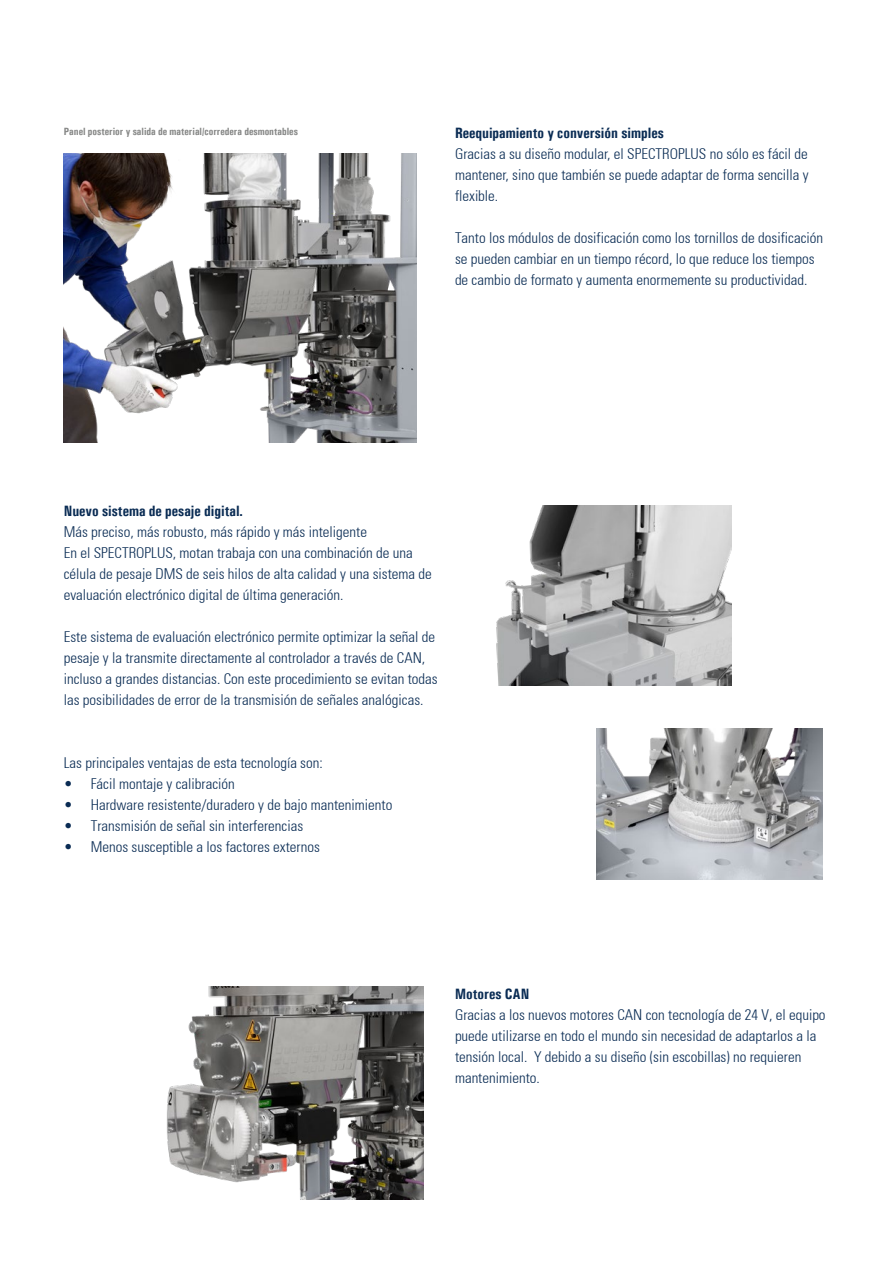
<style>
.page{position:relative;width:893px;height:1263px;background:#fff}
.page>*{position:absolute;margin:0;border:0;box-sizing:border-box;transform-origin:0 0}
.t1{font:300 condensed 15px/21px "Univers";color:#0a2c54}
.t2{font:700 15px "Univers Condensed";color:#0a2c54}
.t3{font:700 10.5px "Univers Condensed";color:#868786}
</style>
<div class="page">
<img style="left:596px;top:728px;width:227px;height:151px">
<img style="left:496px;top:505px;width:235px;height:181px">
<img style="left:167px;top:986px;width:257px;height:213px">
<img style="left:64px;top:153px;width:353px;height:289px">
<p class="t3" style="left:64px;top:125px;width:236px">Panel posterior y salida de material/corredera desmontables</p>
<p class="t2" style="left:455px;top:124px;width:210px">Reequipamiento y conversión simples</p>
<p class="t1" style="left:455px;top:143px;width:355px;text-align:justify">Gracias a su diseño modular, el SPECTROPLUS no sólo es fácil de mantener, sino que también se puede adaptar de forma sencilla y flexible.</p>
<p class="t1" style="left:455px;top:227px;width:370px">Tanto los módulos de dosificación como los tornillos de dosificación se pueden cambiar en un tiempo récord, lo que reduce los tiempos de cambio de formato y aumenta enormemente su productividad.</p>
<p class="t2" style="left:64px;top:502px;width:181px">Nuevo sistema de pesaje digital.</p>
<p class="t1" style="left:64px;top:521px;width:370px">Más preciso, más robusto, más rápido y más inteligente<br>En el SPECTROPLUS, motan trabaja con una combinación de una célula de pesaje DMS de seis hilos de alta calidad y una sistema de evaluación electrónico digital de última generación.</p>
<p class="t1" style="left:64px;top:626px;width:375px">Este sistema de evaluación electrónico permite optimizar la señal de pesaje y la transmite directamente al controlador a través de CAN, incluso a grandes distancias. Con este procedimiento se evitan todas las posibilidades de error de la transmisión de señales analógicas.</p>
<p class="t1" style="left:64px;top:752px;width:261px">Las principales ventajas de esta tecnología son:</p>
<p class="t1" style="left:64px;top:773px;width:173px">• Fácil montaje y calibración</p>
<p class="t1" style="left:64px;top:794px;width:330px">• Hardware resistente/duradero y de bajo mantenimiento</p>
<p class="t1" style="left:64px;top:815px;width:241px">• Transmisión de señal sin interferencias</p>
<p class="t1" style="left:64px;top:836px;width:258px">• Menos susceptible a los factores externos</p>
<p class="t2" style="left:455px;top:985px;width:76px">Motores CAN</p>
<p class="t1" style="left:455px;top:1004px;width:372px">Gracias a los nuevos motores CAN con tecnología de 24 V, el equipo puede utilizarse en todo el mundo sin necesidad de adaptarlos a la tensión local. Y debido a su diseño (sin escobillas) no requieren mantenimiento.</p>
</div>
